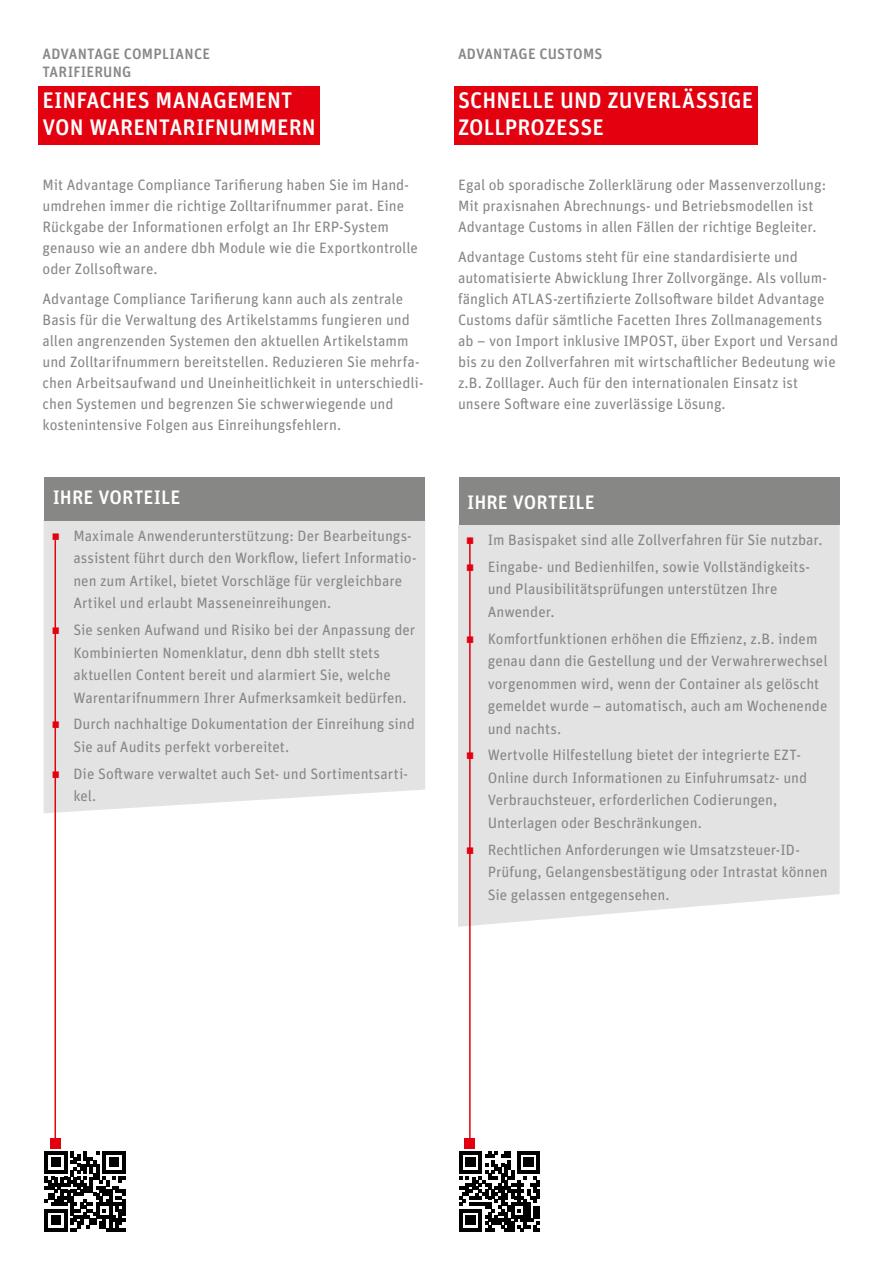
<style>
.page{position:relative;width:893px;height:1263px;background:#fff}
.page>*{position:absolute;margin:0;border:0;box-sizing:border-box;transform-origin:0 0}
.t1{font:500 22.5px/27px "Unit O Tdbh";letter-spacing:.005em;color:#fff}
.t2{font:500 19.5px "Unit O Tdbh";letter-spacing:.005em;color:#fff}
.t3{font:15px/21px "Unit O Tdbh";color:#878786}
.t4{font:500 15px/18px "Unit O Tdbh";letter-spacing:.015em;color:#878786}
.s1{color:#e3000f}
</style>
<div class="page">
<div style="left:458px;top:525px;width:382px;height:402px;background:#e3e3e3"></div>
<div style="left:459px;top:477px;width:381px;height:48px;background:#878786"></div>
<div style="left:454px;top:86px;width:303px;height:58px;background:#e3000f"></div>
<div style="left:44px;top:520px;width:381px;height:293px;background:#e3e3e3"></div>
<div style="left:44px;top:477px;width:381px;height:43px;background:#878786"></div>
<div style="left:38px;top:86px;width:282px;height:58px;background:#e3000f"></div>
<hr style="left:55px;top:540px;width:1px;height:602px;background:#e3000f">
<hr style="left:469px;top:540px;width:2px;height:604px;background:#e3000f">
<svg style="left:45px;top:1151px;width:80px;height:80px"></svg>
<svg style="left:459px;top:1151px;width:81px;height:80px"></svg>
<div style="left:465px;top:1138px;width:10px;height:10px;background:#e3000f"></div>
<div style="left:50px;top:1138px;width:11px;height:10px;background:#e3000f"></div>
<p class="t4" style="left:43px;top:44px;width:169px">ADVANTAGE COMPLIANCE<br>TARIFIERUNG</p>
<h1 class="t1" style="left:43px;top:87px;width:275px">EINFACHES MANAGEMENT<br>VON WARENTARIFNUMMERN</h1>
<p class="t3" style="left:43px;top:175px;width:377px">Mit Advantage Compliance Tarifierung haben Sie im Hand&shy;umdrehen immer die richtige Zolltarifnummer parat. Eine Rückgabe der Informationen erfolgt an Ihr ERP-System genauso wie an andere dbh Module wie die Exportkontrolle oder Zollsoftware.</p>
<p class="t3" style="left:43px;top:288px;width:382px">Advantage Compliance Tarifierung kann auch als zentrale Basis für die Verwaltung des Artikelstamms fungieren und allen angrenzenden Systemen den aktuellen Artikelstamm und Zolltarifnummern bereitstellen. Reduzieren Sie mehrfa&shy;chen Arbeitsaufwand und Uneinheitlichkeit in unterschiedli&shy;chen Systemen und begrenzen Sie schwerwiegende und kostenintensive Folgen aus Einreihungsfehlern.</p>
<h2 class="t2" style="left:53px;top:485px;width:129px">IHRE VORTEILE</h2>
<p class="t3" style="left:73px;top:524px;width:345px;line-height:22.5px;text-indent:-21px"><span class="s1">•</span> Maximale Anwenderunterstützung: Der Bearbeitungs&shy;assistent führt durch den Workflow, liefert Informatio&shy;nen zum Artikel, bietet Vorschläge für vergleichbare Artikel und erlaubt Masseneinreihungen.</p>
<p class="t3" style="left:73px;top:618px;width:343px;line-height:22.5px;text-indent:-21px"><span class="s1">•</span> Sie senken Aufwand und Risiko bei der Anpassung der Kombinierten Nomenklatur, denn dbh stellt stets aktuellen Content bereit und alarmiert Sie, welche Warentarifnummern Ihrer Aufmerksamkeit bedürfen.</p>
<p class="t3" style="left:73px;top:713px;width:343px;line-height:22.5px;text-indent:-21px"><span class="s1">•</span> Durch nachhaltige Dokumentation der Einreihung sind<br>Sie auf Audits perfekt vorbereitet.</p>
<p class="t3" style="left:73px;top:762px;width:336px;line-height:22.5px;text-indent:-21px"><span class="s1">•</span> Die Software verwaltet auch Set- und Sortimentsarti&shy;kel.</p>
<p class="t4" style="left:458px;top:44px;width:146px">ADVANTAGE CUSTOMS</p>
<h1 class="t1" style="left:458px;top:87px;width:297px">SCHNELLE UND ZUVERLÄSSIGE<br>ZOLLPROZESSE</h1>
<p class="t3" style="left:458px;top:175px;width:370px">Egal ob sporadische Zollerklärung oder Massenverzollung:<br>Mit praxisnahen Abrechnungs- und Betriebsmodellen ist<br>Advantage Customs in allen Fällen der richtige Begleiter.</p>
<p class="t3" style="left:458px;top:246px;width:382px">Advantage Customs steht für eine standardisierte und automatisierte Abwicklung Ihrer Zollvorgänge. Als vollum&shy;fänglich ATLAS-zertifizierte Zollsoftware bildet Advantage Customs dafür sämtliche Facetten Ihres Zollmanagements ab – von Import inklusive IMPOST, über Export und Versand bis zu den Zollverfahren mit wirtschaftlicher Bedeutung wie z.B. Zolllager. Auch für den internationalen Einsatz ist unsere Software eine zuverlässige Lösung.</p>
<h2 class="t2" style="left:467px;top:489px;width:129px">IHRE VORTEILE</h2>
<p class="t3" style="left:466px;top:529px;width:358px"><span class="s1">•</span> Im Basispaket sind alle Zollverfahren für Sie nutzbar.</p>
<p class="t3" style="left:488px;top:555px;width:324px;line-height:22.5px;text-indent:-21px"><span class="s1">•</span> Eingabe- und Bedienhilfen, sowie Vollständigkeits&shy;und Plausibilitätsprüfungen unterstützen Ihre<br>Anwender.</p>
<p class="t3" style="left:488px;top:627px;width:341px;line-height:22.5px;text-indent:-21px"><span class="s1">•</span> Komfortfunktionen erhöhen die Effizienz, z.B. indem genau dann die Gestellung und der Verwahrerwechsel vorgenommen wird, wenn der Container als gelöscht gemeldet wurde – automatisch, auch am Wochenende und nachts.</p>
<p class="t3" style="left:488px;top:744px;width:321px;line-height:22.5px;text-indent:-21px"><span class="s1">•</span> Wertvolle Hilfestellung bietet der integrierte EZT-Online durch Informationen zu Einfuhrumsatz- und Verbrauchsteuer, erforderlichen Codierungen, Unterlagen oder Beschränkungen.</p>
<p class="t3" style="left:488px;top:838px;width:341px;line-height:22.5px;text-indent:-21px"><span class="s1">•</span> Rechtlichen Anforderungen wie Umsatzsteuer-ID-<br>Prüfung, Gelangensbestätigung oder Intrastat können<br>Sie gelassen entgegensehen.</p>
</div>
